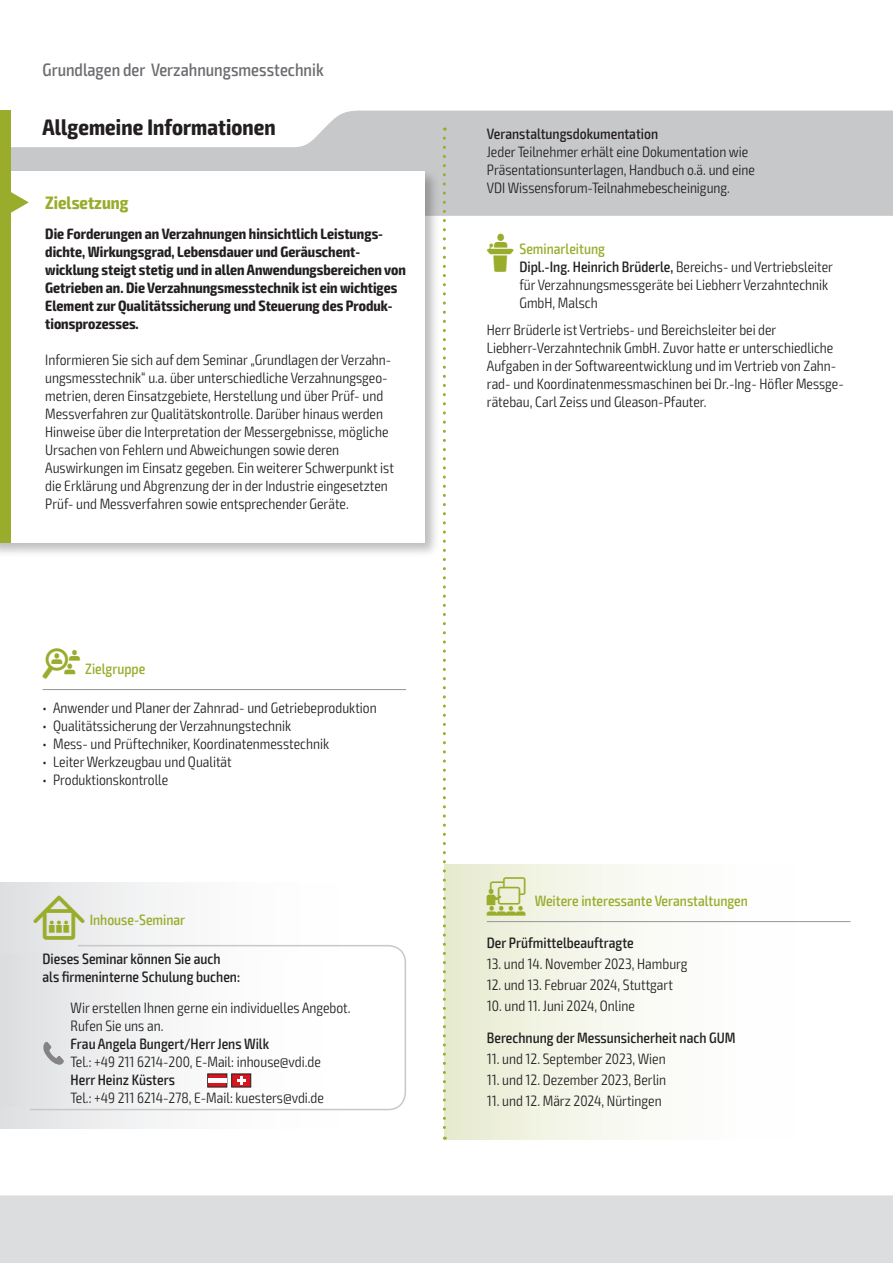
<style>
.page{position:relative;width:893px;height:1263px;background:#fff}
.page>*{position:absolute;margin:0;border:0;box-sizing:border-box;transform-origin:0 0}
.t1{font:700 condensed 22.5px "Exo 2";letter-spacing:.005em;color:#231f20}
.t2{font:500 condensed 18px "Exo 2";color:#6c6d70}
.t3{font:700 condensed 18px "Exo 2";color:#9aac2c}
.t4{font:300 condensed 15px/18px "Exo 2";color:#231f20}
.t5{font:700 condensed 15px/18px "Exo 2";color:#231f20}
.t6{font:500 condensed 15px/18px "Exo 2";color:#231f20}
.t7{font:500 condensed 15px "Exo 2";color:#9aac2c}
.s1{font-family:"VDI Iconset S4 A Regular";font-weight:400;font-stretch:normal}
.s2{font-weight:500}
.s3{font-family:"VDI Iconset S4 A Regular";font-weight:400;font-stretch:normal;font-size:15.45px}
.s4{font-family:"VDI Iconset S4 A Regular";font-weight:400;font-stretch:normal;font-size:19.5px}
</style>
<div class="page">
<div style="left:0;top:1195px;width:893px;height:68px;background:#dcdddf"></div>
<svg style="left:11px;top:111px;width:881px;height:105px;fill:#c7c8ca"></svg>
<hr style="left:892px;top:111px;width:1px;height:105px;background:#9aac2c">
<div style="left:0;top:111px;width:11px;height:63px;background:#9aac2c"></div>
<div style="left:0;top:168px;width:440px;height:390px;background:#231f20;opacity:.3"></div>
<div style="left:0;top:171px;width:424px;height:372px;background:#fff"></div>
<div style="left:0;top:171px;width:11px;height:372px;background:#9aac2c"></div>
<svg style="left:11px;top:192px;width:18px;height:21px"></svg>
<div style="left:444px;top:864px;width:406px;height:275px;background:linear-gradient(to right,#ebeed7,#fff)"></div>
<div style="left:444px;top:864px;width:406px;height:59px;background:linear-gradient(to right,#ebeed7,#fff)"></div>
<hr style="left:487px;top:921px;width:363px;height:1px;background:#939598">
<hr style="left:43px;top:689px;width:363px;height:1px;background:#939598">
<div style="left:0;top:882px;width:406px;height:247px;background:linear-gradient(to right,#e4e5e7,#fff)"></div>
<svg style="left:29px;top:944px;width:377px;height:167px"></svg>
<div style="left:0;top:954px;width:383px;height:152px;background:linear-gradient(to right,#e2e3e5,#fff)"></div>
<svg style="left:207px;top:1073px;width:44px;height:14px"></svg>
<hr style="left:208px;top:1078px;width:19px;height:4px;background:#fff">
<svg style="left:43px;top:1042px;width:21px;height:23px"></svg>
<svg style="left:443px;top:138px;width:3px;height:1002px"></svg>
<p class="t2" style="left:43px;top:59px;width:283px">Grundlagen der Verzahnungsmesstechnik</p>
<h1 class="t1" style="left:43px;top:113px;width:235px">Allgemeine Informationen</h1>
<p class="t6" style="left:487px;top:125px;width:173px">Veranstaltungsdokumentation</p>
<p class="t4" style="left:487px;top:143px;width:270px">Jeder Teilnehmer erhält eine Dokumentation wie<br>Präsentationsunterlagen, Handbuch o.ä. und eine<br>VDI Wissensforum-Teilnahmebescheinigung.</p>
<p class="t5" style="left:45px;top:225px;width:362px">Die Forderungen an Verzahnungen hinsichtlich Leistungs&shy;dichte, Wirkungsgrad, Lebensdauer und Geräuschent&shy;wicklung steigt stetig und in allen Anwendungsbereichen von Getrieben an. Die Verzahnungsmesstechnik ist ein wichtiges Element zur Qualitätssicherung und Steuerung des Produk&shy;tionsprozesses.</p>
<p class="t4" style="left:45px;top:351px;width:350px">Informieren Sie sich auf dem Seminar „Grundlagen der Verzahn&shy;ungsmesstechnik“ u.a. über unterschiedliche Verzahnungsgeo&shy;metrien, deren Einsatzgebiete, Herstellung und über Prüf- und Messverfahren zur Qualitätskontrolle. Darüber hinaus werden Hinweise über die Interpretation der Messergebnisse, mögliche Ursachen von Fehlern und Abweichungen sowie deren Auswirkungen im Einsatz gegeben. Ein weiterer Schwerpunkt ist die Erklärung und Abgrenzung der in der Industrie eingesetzten Prüf- und Messverfahren sowie entsprechender Geräte.</p>
<p class="t3" style="left:45px;top:192px;width:85px">Zielsetzung</p>
<p class="t7" style="left:487px;top:240px;width:120px"><span class="s1">L</span> Seminarleitung</p>
<p class="t4" style="left:519px;top:258px;width:315px"><span class="s2">Dipl.-Ing. Heinrich Brüderle,</span> Bereichs- und Vertriebsleiter für Verzahnungsmessgeräte bei Liebherr Verzahntechnik<br>GmbH, Malsch</p>
<p class="t4" style="left:487px;top:321px;width:358px">Herr Brüderle ist Vertriebs- und Bereichsleiter bei der Liebherr-Verzahntechnik GmbH. Zuvor hatte er unterschiedliche Aufgaben in der Softwareentwicklung und im Vertrieb von Zahn&shy;rad- und Koordinatenmessmaschinen bei Dr.-Ing- Höfler Messge&shy;rätebau, Carl Zeiss und Gleason-Pfauter.</p>
<p class="t7" style="left:43px;top:660px;width:104px"><span class="s1">Z</span> Zielgruppe</p>
<p class="t4" style="left:43px;top:699px;width:336px">• Anwender und Planer der Zahnrad- und Getriebeproduktion</p>
<p class="t4" style="left:43px;top:717px;width:250px">• Qualitätssicherung der Verzahnungstechnik</p>
<p class="t4" style="left:43px;top:735px;width:288px">• Mess- und Prüftechniker, Koordinatenmesstechnik</p>
<p class="t4" style="left:43px;top:753px;width:191px">• Leiter Werkzeugbau und Qualität</p>
<p class="t4" style="left:43px;top:771px;width:127px">• Produktionskontrolle</p>
<p class="t7" style="left:33px;top:911px;width:153px"><span class="s3">I</span> Inhouse-Seminar</p>
<p class="t6" style="left:43px;top:950px;width:199px">Dieses Seminar können Sie auch als firmeninterne Schulung buchen:</p>
<p class="t4" style="left:71px;top:999px;width:282px">Wir erstellen Ihnen gerne ein individuelles Angebot.<br>Rufen Sie uns an.</p>
<p class="t6" style="left:71px;top:1035px;width:200px">Frau Angela Bungert/Herr Jens Wilk</p>
<p class="t4" style="left:71px;top:1053px;width:252px">Tel.: +49 211 6214-200, E-Mail: inhouse@vdi.de</p>
<p class="t6" style="left:71px;top:1071px;width:106px">Herr Heinz Küsters</p>
<p class="t4" style="left:71px;top:1089px;width:255px">Tel.: +49 211 6214-278, E-Mail: kuesters@vdi.de</p>
<p class="t7" style="left:487px;top:892px;width:263px"><span class="s4">W</span> Weitere interessante Veranstaltungen</p>
<p class="t6" style="left:487px;top:934px;width:148px">Der Prüfmittelbeauftragte</p>
<p class="t4" style="left:487px;top:955px;width:202px">13. und 14. November 2023, Hamburg</p>
<p class="t4" style="left:487px;top:976px;width:187px">12. und 13. Februar 2024, Stuttgart</p>
<p class="t4" style="left:487px;top:997px;width:150px">10. und 11. Juni 2024, Online</p>
<p class="t6" style="left:487px;top:1029px;width:250px">Berechnung der Messunsicherheit nach GUM</p>
<p class="t4" style="left:487px;top:1050px;width:180px">11. und 12. September 2023, Wien</p>
<p class="t4" style="left:487px;top:1071px;width:181px">11. und 12. Dezember 2023, Berlin</p>
<p class="t4" style="left:487px;top:1092px;width:176px">11. und 12. März 2024, Nürtingen</p>
</div>
